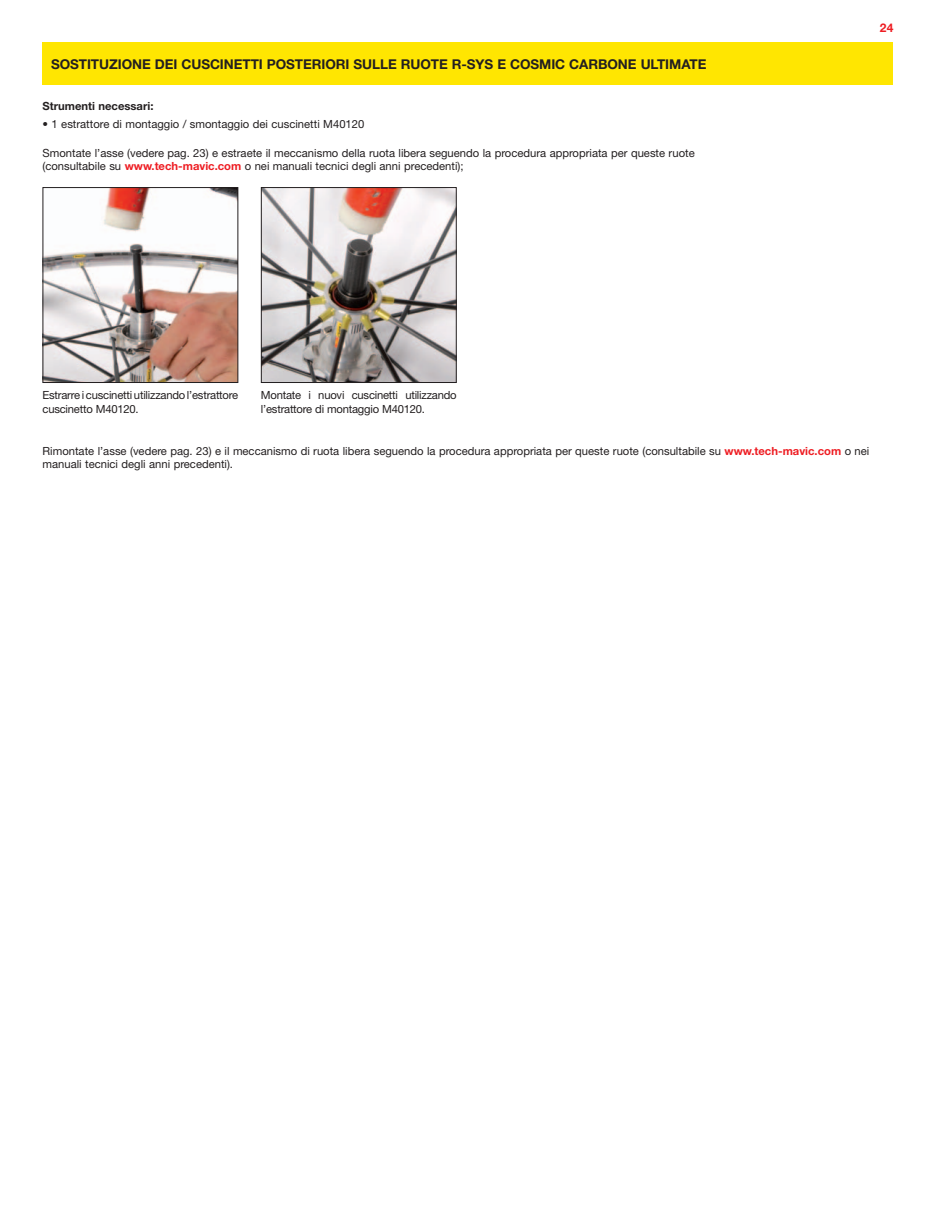
<style>
.page{position:relative;width:936px;height:1221px;background:#fff}
.page>*{position:absolute;margin:0;border:0;box-sizing:border-box;transform-origin:0 0}
.t1{font:700 13.5px "Helvetica Neue";letter-spacing:-.005em;color:#231f20}
.t2{font:700 12px "Helvetica Neue";color:#ee1d23}
.t3{font:11.25px/13.5px "Helvetica Neue";color:#231f20}
.t4{font:11.25px/13.5px "Helvetica Neue";letter-spacing:-.02em;color:#231f20}
.t5{font:700 11.25px "Helvetica Neue";color:#231f20}
.s1{font-weight:700;color:#ee1d23}
</style>
<div class="page">
<div style="left:43px;top:43px;width:850px;height:42px;background:#ffe601"></div>
<img style="left:45px;top:189px;width:191px;height:192px">
<div style="left:43px;top:187px;width:195px;height:196px;border:1px solid #231f20"></div>
<img style="left:263px;top:189px;width:191px;height:192px">
<div style="left:261px;top:187px;width:195px;height:196px;border:1px solid #231f20"></div>
<p class="t1" style="left:51px;top:59px;width:657px">SOSTITUZIONE DEI CUSCINETTI POSTERIORI SULLE RUOTE R-SYS E COSMIC CARBONE ULTIMATE</p>
<p class="t5" style="left:43px;top:102px;width:112px">Strumenti necessari:</p>
<p class="t3" style="left:43px;top:118px;width:323px">• 1 estrattore di montaggio / smontaggio dei cuscinetti M40120</p>
<p class="t3" style="left:43px;top:147px;width:653px">Smontate l’asse (vedere pag. 23) e estraete il meccanismo della ruota libera seguendo la procedura appropriata per queste ruote (consultabile su <span class="s1">www.tech-mavic.com</span> o nei manuali tecnici degli anni precedenti);</p>
<p class="t2" style="left:879px;top:23px;width:15px">24</p>
<p class="t4" style="left:43px;top:390px;width:197px">Estrarre i cuscinetti utilizzando l’estrattore cuscinetto M40120.</p>
<p class="t3" style="left:43px;top:445px;width:828px">Rimontate l’asse (vedere pag. 23) e il meccanismo di ruota libera seguendo la procedura appropriata per queste ruote (consultabile su <span class="s1">www.tech-mavic.com</span> o nei manuali tecnici degli anni precedenti).</p>
<p class="t4" style="left:261px;top:390px;width:197px">Montate i nuovi cuscinetti utilizzando l’estrattore di montaggio M40120.</p>
</div>
